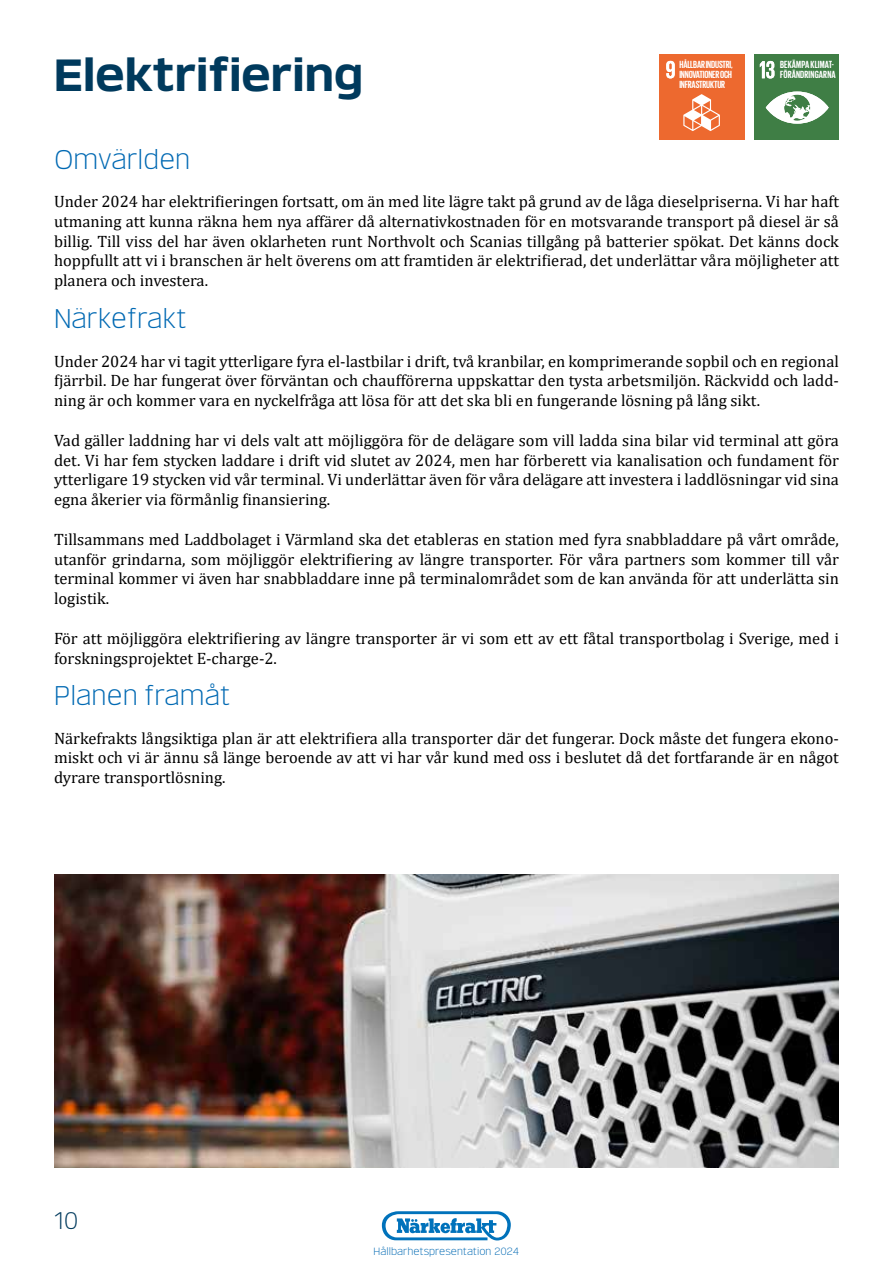
<style>
.page{position:relative;width:893px;height:1263px;background:#fff}
.page>*{position:absolute;margin:0;border:0;box-sizing:border-box;transform-origin:0 0}
.t1{font:700 45px "Verbatim";color:#003a5d}
.t2{font:300 27px "Verbatim";color:#0069b3}
.t3{font:300 24px "Verbatim";color:#003a5d}
.t4{font:16.5px/19.8px "Cambria";color:#000;text-align:justify}
.t5{font:700 10.5px/10.1px "Giorgio Sans";letter-spacing:-.015em;color:#fff;text-align:justify}
.t6{font:700 10.5px/10.1px "Giorgio Sans";letter-spacing:.015em;color:#fff}
.t7{font:300 10.5px "Verbatim";color:#0069b3}
</style>
<div class="page">
<svg style="left:382px;top:1211px;width:129px;height:29px"></svg>
<div style="left:754px;top:54px;width:85px;height:85px;background:#3f7e45"></div>
<svg style="left:760px;top:61px;width:14px;height:17px"></svg>
<svg style="left:766px;top:92px;width:63px;height:32px"></svg>
<div style="left:659px;top:54px;width:85px;height:85px;background:#ed692f"></div>
<svg style="left:683px;top:94px;width:37px;height:37px"></svg>
<svg style="left:666px;top:61px;width:9px;height:17px"></svg>
<img style="left:54px;top:874px;width:785px;height:293px">
<h1 class="t1" style="left:54px;top:47px;width:311px">Elektrifiering</h1>
<p class="t5" style="left:679px;top:59px;width:55px">HÅLLBAR INDUSTRI, INNOVATIONER OCH INFRASTRUKTUR</p>
<p class="t6" style="left:780px;top:59px;width:57px">BEKÄMPA KLIMAT-<br>FÖRÄNDRINGARNA</p>
<h2 class="t2" style="left:54px;top:143px;width:138px">Omvärlden</h2>
<p class="t4" style="left:54px;top:191px;width:786px">Under 2024 har elektrifieringen fortsatt, om än med lite lägre takt på grund av de låga dieselpriserna. Vi har haft utmaning att kunna räkna hem nya affärer då alternativkostnaden för en motsvarande transport på diesel är så billig. Till viss del har även oklarheten runt Northvolt och Scanias tillgång på batterier spökat. Det känns dock hoppfullt att vi i branschen är helt överens om att framtiden är elektrifierad, det underlättar våra möjligheter att planera och investera.</p>
<h2 class="t2" style="left:54px;top:303px;width:134px">Närkefrakt</h2>
<p class="t4" style="left:54px;top:351px;width:786px">Under 2024 har vi tagit ytterligare fyra el-lastbilar i drift, två kranbilar, en komprimerande sopbil och en regional fjärrbil. De har fungerat över förväntan och chaufförerna uppskattar den tysta arbetsmiljön. Räckvidd och ladd&shy;ning är och kommer vara en nyckelfråga att lösa för att det ska bli en fungerande lösning på lång sikt.</p>
<p class="t4" style="left:54px;top:430px;width:786px">Vad gäller laddning har vi dels valt att möjliggöra för de delägare som vill ladda sina bilar vid terminal att göra det. Vi har fem stycken laddare i drift vid slutet av 2024, men har förberett via kanalisation och fundament för ytterligare 19 stycken vid vår terminal. Vi underlättar även för våra delägare att investera i laddlösningar vid sina egna åkerier via förmånlig finansiering.</p>
<p class="t4" style="left:54px;top:529px;width:786px">Tillsammans med Laddbolaget i Värmland ska det etableras en station med fyra snabbladdare på vårt område, utanför grindarna, som möjliggör elektrifiering av längre transporter. För våra partners som kommer till vår terminal kommer vi även har snabbladdare inne på terminalområdet som de kan använda för att underlätta sin logistik.</p>
<p class="t4" style="left:54px;top:628px;width:786px">För att möjliggöra elektrifiering av längre transporter är vi som ett av ett fåtal transportbolag i Sverige, med i forskningsprojektet E-charge-2.</p>
<h2 class="t2" style="left:54px;top:680px;width:178px">Planen framåt</h2>
<p class="t4" style="left:54px;top:728px;width:786px">Närkefrakts långsiktiga plan är att elektrifiera alla transporter där det fungerar. Dock måste det fungera ekono&shy;miskt och vi är ännu så länge beroende av att vi har vår kund med oss i beslutet då det fortfarande är en något dyrare transportlösning.</p>
<h3 class="t3" style="left:54px;top:1206px;width:26px">10</h3>
<p class="t7" style="left:374px;top:1245px;width:147px">Hållbarhetspresentation 2024</p>
</div>
